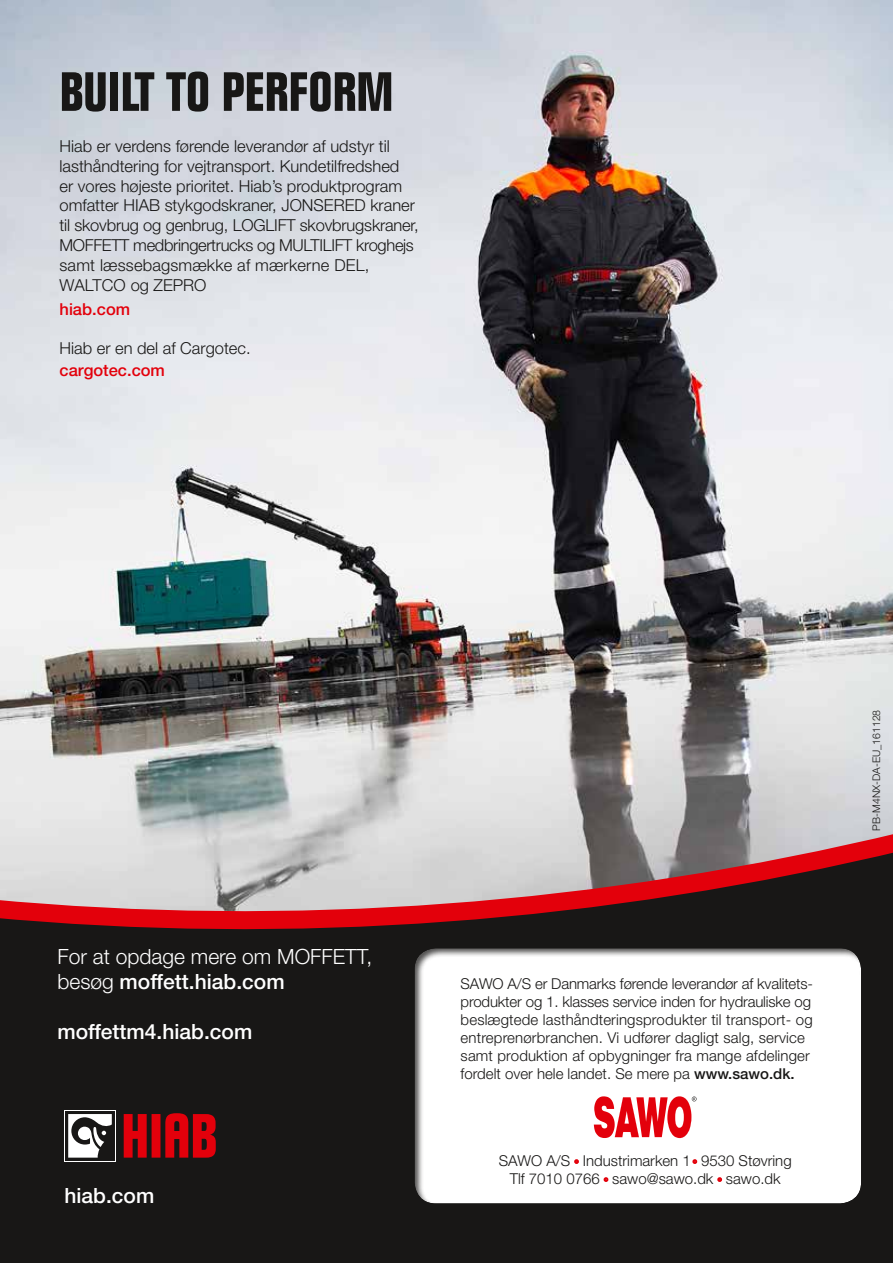
<style>
.page{position:relative;width:893px;height:1263px;background:#fff}
.page>*{position:absolute;margin:0;border:0;box-sizing:border-box;transform-origin:0 0}
.t1{font:700 condensed 54px "Folio Std";color:#181716}
.t2{font:300 21px/25.2px "Helvetica Neue LT Std";color:#fff}
.t3{font:500 21px "Helvetica Neue LT Std";color:#fff}
.t4{font:300 16.5px/19.8px "Helvetica Neue LT Std";color:#181716}
.t5{font:500 16.5px "Helvetica Neue LT Std";color:#e3000b}
.t6{font:300 15px/18px "Helvetica Neue LT Std";color:#181716}
.t7{font:300 10.5px "Helvetica Neue LT Std";color:#181716}
.s1{font-weight:500}
.s2{color:#e3000b}
</style>
<div class="page">
<div style="left:0;top:929px;width:893px;height:334px;background:#181716"></div>
<img style="left:0;top:0;width:893px;height:819px">
<svg style="left:0;top:819px;width:893px;height:110px;background:#ac8688"></svg>
<svg style="left:64px;top:1110px;width:52px;height:51px"></svg>
<div style="left:65px;top:1111px;width:50px;height:49px;background:#181716"></div>
<svg style="left:68px;top:1114px;width:44px;height:43px"></svg>
<svg style="left:124px;top:1113px;width:92px;height:45px;background:#a5060e"></svg>
<div style="left:413px;top:945px;width:448px;height:260px;background:#181716;opacity:.75"></div>
<svg style="left:594px;top:1096px;width:103px;height:42px"></svg>
<svg style="left:574px;top:1159px;width:5px;height:5px"></svg>
<svg style="left:692px;top:1159px;width:5px;height:5px"></svg>
<svg style="left:604px;top:1177px;width:4px;height:5px"></svg>
<svg style="left:717px;top:1177px;width:5px;height:5px"></svg>
<h1 class="t1" style="left:60px;top:62px;width:335px">BUILT TO PERFORM</h1>
<p class="t4" style="left:60px;top:136px;width:361px">Hiab er verdens førende leverandør af udstyr til lasthåndtering for vejtransport. Kundetilfredshed<br>er vores højeste prioritet. Hiab’s produktprogram omfatter HIAB stykgodskraner, JONSERED kraner til skovbrug og genbrug, LOGLIFT skovbrugskraner, MOFFETT medbringertrucks og MULTILIFT kroghejs samt læssebagsmække af mærkerne DEL, WALTCO og ZEPRO</p>
<p class="t5" style="left:60px;top:299px;width:72px">hiab.com</p>
<p class="t4" style="left:60px;top:338px;width:193px">Hiab er en del af Cargotec.</p>
<p class="t5" style="left:60px;top:360px;width:107px">cargotec.com</p>
<h2 class="t2" style="left:57px;top:943px;width:316px">For at opdage mere om MOFFETT, besøg <span class="s1">moffett.hiab.com</span></h2>
<h2 class="t3" style="left:57px;top:1019px;width:196px">moffettm4.hiab.com</h2>
<h2 class="t3" style="left:64px;top:1183px;width:91px">hiab.com</h2>
<p class="t6" style="left:461px;top:974px;width:354px">SAWO A/S er Danmarks førende leverandør af kvalitets&shy;produkter og 1. klasses service inden for hydrauliske og beslægtede lasthåndteringsprodukter til transport- og entreprenørbranchen. Vi udfører dagligt salg, service samt produktion af opbygninger fra mange afdelinger fordelt over hele landet. Se mere pa <span class="s1">www.sawo.dk.</span></p>
<p class="t6" style="left:499px;top:1152px;width:294px;text-align:center">SAWO A/S <span class="s2">·</span> Industrimarken 1<span class="s2">·</span> 9530 Støvring<br>Tlf 7010 0766 <span class="s2">·</span> sawo@sawo.dk <span class="s2">·</span> sawo.dk</p>
<p class="t7" style="left:870px;top:830px;width:122px;rotate:-90deg">PB-M4NX-DA-EU_161128</p>
</div>
